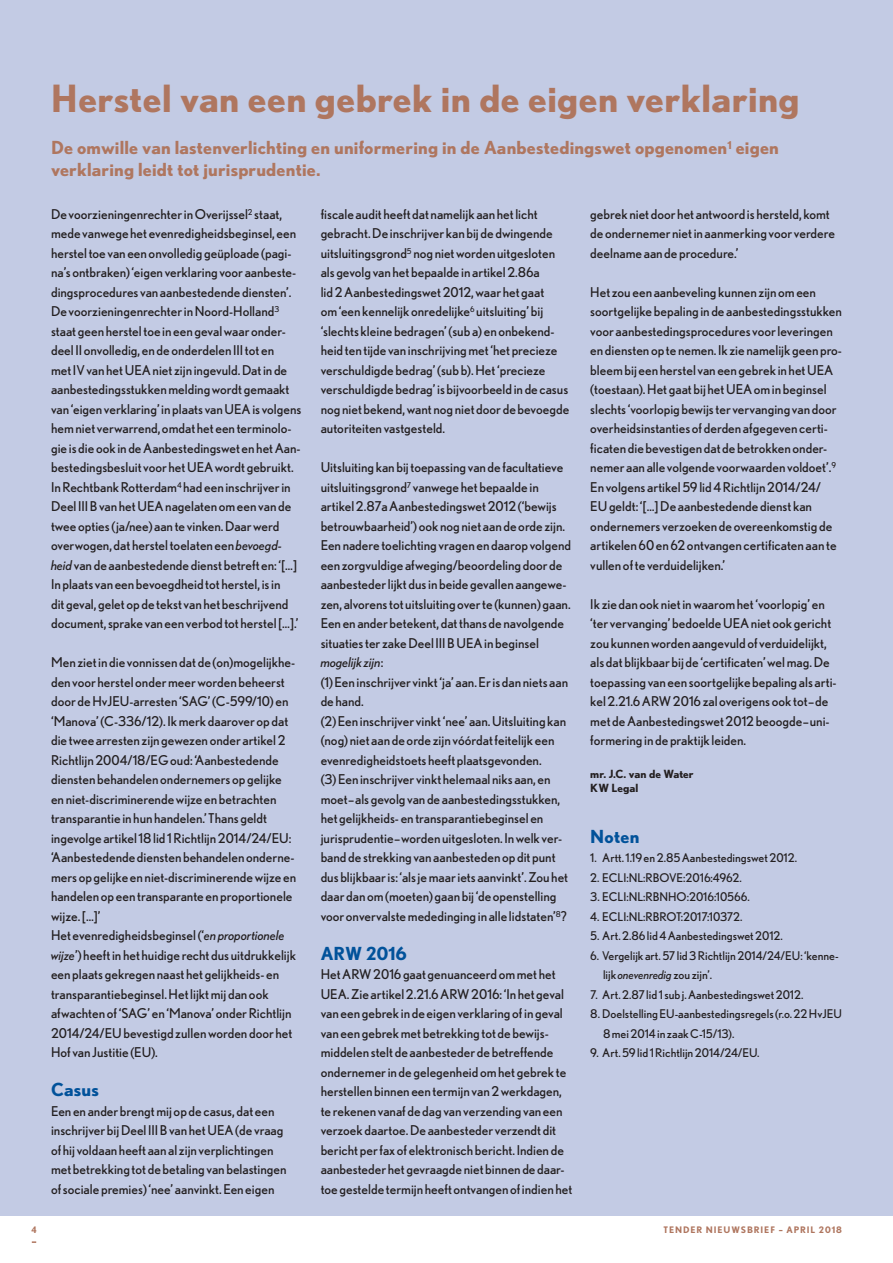
<style>
.page{position:relative;width:893px;height:1263px;background:#fff}
.page>*{position:absolute;margin:0;border:0;box-sizing:border-box;transform-origin:0 0}
.t1{font:700 37.5px "Nobel";letter-spacing:.01em;color:#af765f}
.t2{font:700 18px/21.6px "Nobel";letter-spacing:.01em;color:#af765f}
.t3{font:700 18px "Nobel";letter-spacing:.01em;color:#01529a}
.t4{font:13.5px/19.5px "Nobel";color:#231f20}
.t5{font:12px/19.5px "Nobel";color:#231f20}
.t6{font:700 11.25px/13.5px "Nobel";color:#231f20}
.t7{font:700 9px "Nobel";letter-spacing:.1em;color:#af765f}
.s1{font-style:italic}
</style>
<div class="page">
<div style="left:0;top:0;width:893px;height:1215px;background:#c3cbe4"></div>
<p class="t7" style="left:31px;top:1224px;width:7px">4</p>
<h1 class="t1" style="left:51px;top:76px;width:750px">Herstel van een gebrek in de eigen verklaring</h1>
<h2 class="t2" style="left:51px;top:136px;width:729px">De omwille van lastenverlichting en uniformering in de Aanbestedingswet opgenomen<sup>1</sup> eigen verklaring leidt tot jurisprudentie.</h2>
<p class="t4" style="left:51px;top:204px;width:252px">De voorzieningenrechter in Overijssel<sup>2</sup> staat, mede vanwege het evenredigheidsbeginsel, een herstel toe van een onvolledig geüploade (pagi&shy;na’s ontbraken) ‘eigen verklaring voor aanbeste&shy;dingsprocedures van aanbestedende diensten’.<br>De voorzieningenrechter in Noord-Holland<sup>3 </sup>staat geen herstel toe in een geval waar onder&shy;deel II onvolledig, en de onderdelen III tot en<br>met IV van het UEA niet zijn ingevuld. Dat in de aanbestedingsstukken melding wordt gemaakt van ‘eigen verklaring’ in plaats van UEA is volgens hem niet verwarrend, omdat het een terminolo&shy;gie is die ook in de Aanbestedingswet en het Aan&shy;bestedingsbesluit voor het UEA wordt gebruikt.<br>In Rechtbank Rotterdam<sup>4</sup> had een inschrijver in Deel III B van het UEA nagelaten om een van de twee opties (ja/nee) aan te vinken. Daar werd overwogen, dat herstel toelaten een <span class="s1">bevoegd&shy;heid</span> van de aanbestedende dienst betreft en: ‘[…] In plaats van een bevoegdheid tot herstel, is in<br>dit geval, gelet op de tekst van het beschrijvend document, sprake van een verbod tot herstel […].’</p>
<p class="t4" style="left:51px;top:652px;width:247px">Men ziet in die vonnissen dat de (on)mogelijkhe&shy;den voor herstel onder meer worden beheerst door de HvJEU -arresten ‘SAG’ (C-599/10) en ‘Manova’ (C-336/12). Ik merk daarover op dat die twee arresten zijn gewezen onder artikel 2<br>Richtlijn 2004/18/EG oud: ‘Aanbestedende diensten behandelen ondernemers op gelijke en niet-discriminerende wijze en betrachten transparantie in hun handelen.’ Thans geldt ingevolge artikel 18 lid 1 Richtlijn 2014/24/EU: ‘Aanbestedende diensten behandelen onderne&shy;mers op gelijke en niet-discriminerende wijze en handelen op een transparante en proportionele wijze. […]’<br>Het evenredigheidsbeginsel (‘<span class="s1">en proportionele wijze</span>’) heeft in het huidige recht dus uitdrukkelijk een plaats gekregen naast het gelijkheids- en transparantiebeginsel. Het lijkt mij dan ook afwachten of ‘SAG’ en ‘Manova’ onder Richtlijn 2014/24/EU bevestigd zullen worden door het Hof van Justitie (EU).</p>
<h2 class="t3" style="left:51px;top:1079px;width:49px">Casus</h2>
<p class="t4" style="left:51px;top:1101px;width:237px">Een en ander brengt mij op de casus, dat een inschrijver bij Deel III B van het UEA (de vraag of hij voldaan heeft aan al zijn verplichtingen met betrekking tot de betaling van belastingen of sociale premies) ‘nee’ aanvinkt. Een eigen</p>
<p class="t4" style="left:321px;top:204px;width:250px">fiscale audit heeft dat namelijk aan het licht gebracht. De inschrijver kan bij de dwingende uitsluitingsgrond<sup>5</sup> nog niet worden uitgesloten als gevolg van het bepaalde in artikel 2.86a<br>lid 2 Aanbestedingswet 2012, waar het gaat<br>om ‘een kennelijk onredelijke<sup>6</sup> uitsluiting’ bij ‘slechts kleine bedragen’ (sub a) en onbekend&shy;heid ten tijde van inschrijving met ‘het precieze verschuldigde bedrag’ (sub b). Het ‘precieze verschuldigde bedrag’ is bijvoorbeeld in de casus nog niet bekend, want nog niet door de bevoegde autoriteiten vastgesteld.</p>
<p class="t4" style="left:321px;top:457px;width:252px">Uitsluiting kan bij toepassing van de facultatieve uitsluitingsgrond<sup>7</sup> vanwege het bepaalde in artikel 2.87a Aanbestedingswet 2012 (‘bewijs betrouwbaarheid’) ook nog niet aan de orde zijn.<br>Een nadere toelichting vragen en daarop volgend een zorgvuldige afweging/beoordeling door de aanbesteder lijkt dus in beide gevallen aangewe&shy;zen, alvorens tot uitsluiting over te (kunnen) gaan.<br>Een en ander betekent, dat thans de navolgende situaties ter zake Deel III B UEA in beginsel <span class="s1">mogelijk zijn</span>:<br>(1) Een inschrijver vinkt ‘ja’ aan. Er is dan niets aan de hand.<br>(2) Een inschrijver vinkt ‘nee’ aan. Uitsluiting kan (nog) niet aan de orde zijn vóórdat feitelijk een evenredigheidstoets heeft plaatsgevonden.<br>(3) Een inschrijver vinkt helemaal niks aan, en moet – als gevolg van de aanbestedingsstukken, het gelijkheids- en transparantiebeginsel en jurisprudentie – worden uitgesloten. In welk ver&shy;band de strekking van aanbesteden op dit punt dus blijkbaar is: ‘als je maar iets aanvinkt’. Zou het daar dan om (moeten) gaan bij ‘de openstelling voor onvervalste mededinging in alle lidstaten’<sup>8</sup>?</p>
<h2 class="t3" style="left:321px;top:943px;width:88px">ARW 2016</h2>
<p class="t4" style="left:321px;top:964px;width:253px">Het ARW 2016 gaat genuanceerd om met het UEA. Zie artikel 2.21.6 ARW 2016: ‘In het geval van een gebrek in de eigen verklaring of in geval van een gebrek met betrekking tot de bewijs&shy;middelen stelt de aanbesteder de betreffende ondernemer in de gelegenheid om het gebrek te herstellen binnen een termijn van 2 werkdagen, te rekenen vanaf de dag van verzending van een verzoek daartoe. De aanbesteder verzendt dit bericht per fax of elektronisch bericht. Indien de aanbesteder het gevraagde niet binnen de daar&shy;toe gestelde termijn heeft ontvangen of indien het</p>
<p class="t4" style="left:590px;top:204px;width:246px">gebrek niet door het antwoord is hersteld, komt de ondernemer niet in aanmerking voor verdere deelname aan de procedure.’</p>
<p class="t4" style="left:590px;top:282px;width:253px">Het zou een aanbeveling kunnen zijn om een soortgelijke bepaling in de aanbestedingsstukken voor aanbestedingsprocedures voor leveringen en diensten op te nemen. Ik zie namelijk geen pro&shy;bleem bij een herstel van een gebrek in het UEA (toestaan). Het gaat bij het UEA om in beginsel slechts ‘voorlopig bewijs ter vervanging van door overheidsinstanties of derden afgegeven certi&shy;ficaten die bevestigen dat de betrokken onder&shy;nemer aan alle volgende voorwaarden voldoet’.<sup>9<br></sup>En volgens artikel 59 lid 4 Richtlijn 2014/24/<br>EU geldt: ‘[…] De aanbestedende dienst kan ondernemers verzoeken de overeenkomstig de artikelen 60 en 62 ontvangen certificaten aan te vullen of te verduidelijken.’</p>
<p class="t4" style="left:590px;top:594px;width:248px">Ik zie dan ook niet in waarom het ‘voorlopig’ en ‘ter vervanging’ bedoelde UEA niet ook gericht zou kunnen worden aangevuld of verduidelijkt, als dat blijkbaar bij de ‘certificaten’ wel mag. De toepassing van een soortgelijke bepaling als arti&shy;kel 2.21.6 ARW 2016 zal overigens ook tot – de met de Aanbestedingswet 2012 beoogde – uni&shy;formering in de praktijk leiden.</p>
<p class="t6" style="left:590px;top:767px;width:105px">mr. J.C. van de Water<br>KW Legal</p>
<h2 class="t3" style="left:590px;top:826px;width:51px">Noten</h2>
<p class="t5" style="left:590px;top:848px;width:208px">1. Artt. 1.19 en 2.85 Aanbestedingswet 2012.</p>
<p class="t5" style="left:590px;top:868px;width:16px">2. ECLI</p>
<p class="t5" style="left:626px;top:868px;width:28px">:NL:RBOVE</p>
<p class="t5" style="left:683px;top:868px;width:60px">:2016:4962.</p>
<p class="t5" style="left:590px;top:887px;width:16px">3. ECLI</p>
<p class="t5" style="left:626px;top:887px;width:29px">:NL:RBNHO</p>
<p class="t5" style="left:687px;top:887px;width:65px">:2016:10566.</p>
<p class="t5" style="left:590px;top:907px;width:16px">4. ECLI</p>
<p class="t5" style="left:626px;top:907px;width:28px">:NL:RBROT</p>
<p class="t5" style="left:681px;top:907px;width:63px">:2017:10372.</p>
<p class="t5" style="left:590px;top:926px;width:194px">5. Art. 2.86 lid 4 Aanbestedingswet 2012.</p>
<p class="t5" style="left:603px;top:946px;width:237px;text-indent:-13px">6. Vergelijk art. 57 lid 3 Richtlijn 2014/24/EU: ‘kenne&shy;lijk <span class="s1">onevenredig</span> zou zijn’.</p>
<p class="t5" style="left:590px;top:985px;width:215px">7. Art. 2.87 lid 1 sub j. Aanbestedingswet 2012.</p>
<p class="t5" style="left:603px;top:1004px;width:232px;text-indent:-13px">8. Doelstelling EU-aanbestedingsregels (r.o. 22 HvJEU<br>8 mei 2014 in zaak C-15/13).</p>
<p class="t5" style="left:590px;top:1043px;width:171px">9. Art. 59 lid 1 Richtlijn 2014/24/EU.</p>
<p class="t7" style="left:663px;top:1224px;width:180px">TENDER NIEUWSBRIEF – APRIL 2018</p>
</div>
